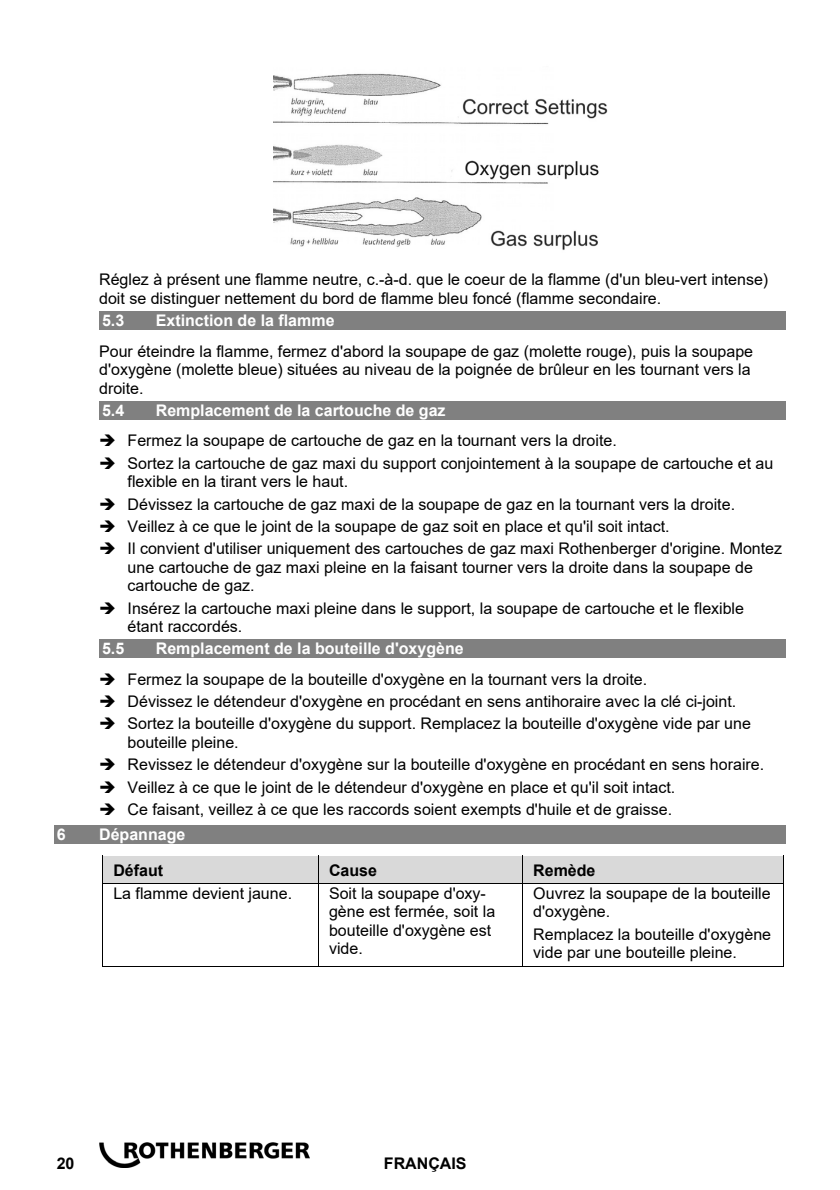
<style>
.page{position:relative;width:840px;height:1190px;background:#fff}
.page>*{position:absolute;margin:0;border:0;box-sizing:border-box;transform-origin:0 0}
.t1{font:16px/18.4px "Arial";color:#000}
.t2{font:700 16px "Arial";color:#fff}
.t3{font:700 16px "Arial";color:#000}
</style>
<div class="page">
<img style="left:99px;top:1142px;width:210px;height:26px">
<div style="left:99px;top:311px;width:686px;height:19px;background:#808080"></div>
<div style="left:99px;top:401px;width:686px;height:18px;background:#808080"></div>
<div style="left:99px;top:639px;width:686px;height:19px;background:#808080"></div>
<div style="left:54px;top:825px;width:731px;height:19px;background:#808080"></div>
<div style="left:103px;top:857px;width:215px;height:26px;background:#d9d9d9"></div>
<div style="left:319px;top:857px;width:203px;height:26px;background:#d9d9d9"></div>
<div style="left:523px;top:857px;width:260px;height:26px;background:#d9d9d9"></div>
<hr style="left:102px;top:856px;width:216px;height:1px;background:#000">
<hr style="left:319px;top:856px;width:203px;height:1px;background:#000">
<hr style="left:523px;top:856px;width:260px;height:1px;background:#000">
<svg style="left:102px;top:857px;width:1px;height:27px"></svg>
<hr style="left:103px;top:883px;width:215px;height:1px;background:#000">
<svg style="left:318px;top:856px;width:1px;height:28px"></svg>
<hr style="left:319px;top:883px;width:203px;height:1px;background:#000">
<svg style="left:522px;top:856px;width:1px;height:28px"></svg>
<hr style="left:523px;top:883px;width:260px;height:1px;background:#000">
<svg style="left:783px;top:856px;width:1px;height:28px"></svg>
<hr style="left:102px;top:884px;width:1px;height:83px;background:#000">
<hr style="left:102px;top:966px;width:216px;height:1px;background:#000">
<hr style="left:318px;top:884px;width:1px;height:83px;background:#000">
<hr style="left:319px;top:966px;width:203px;height:1px;background:#000">
<hr style="left:522px;top:884px;width:1px;height:83px;background:#000">
<hr style="left:523px;top:966px;width:260px;height:1px;background:#000">
<hr style="left:783px;top:884px;width:1px;height:83px;background:#000">
<img style="left:273px;top:73px;width:335px;height:177px">
<p class="t1" style="left:99px;top:271px;width:671px">Réglez à présent une flamme neutre, c.-à-d. que le coeur de la flamme (d'un bleu-vert intense) doit se distinguer nettement du bord de flamme bleu foncé (flamme secondaire.</p>
<p class="t2" style="left:102px;top:312px;width:24px">5.3</p>
<p class="t2" style="left:156px;top:312px;width:180px">Extinction de la flamme</p>
<p class="t1" style="left:99px;top:342px;width:656px">Pour éteindre la flamme, fermez d'abord la soupape de gaz (molette rouge), puis la soupape d'oxygène (molette bleue) situées au niveau de la poignée de brûleur en les tournant vers la droite.</p>
<p class="t2" style="left:102px;top:401px;width:24px">5.4</p>
<p class="t2" style="left:156px;top:401px;width:291px">Remplacement de la cartouche de gaz</p>
<p class="t1" style="left:99px;top:432px;width:519px">➔ Fermez la soupape de cartouche de gaz en la tournant vers la droite.</p>
<p class="t1" style="left:128px;top:454px;width:647px;text-indent:-28px">➔ Sortez la cartouche de gaz maxi du support conjointement à la soupape de cartouche et au flexible en la tirant vers le haut.</p>
<p class="t1" style="left:99px;top:495px;width:637px">➔ Dévissez la cartouche de gaz maxi de la soupape de gaz en la tournant vers la droite.</p>
<p class="t1" style="left:99px;top:517px;width:572px">➔ Veillez à ce que le joint de la soupape de gaz soit en place et qu'il soit intact.</p>
<p class="t1" style="left:128px;top:540px;width:656px;text-indent:-28px">➔ Il convient d'utiliser uniquement des cartouches de gaz maxi Rothenberger d'origine. Montez une cartouche de gaz maxi pleine en la faisant tourner vers la droite dans la soupape de cartouche de gaz.</p>
<p class="t1" style="left:128px;top:599px;width:618px;text-indent:-28px">➔ Insérez la cartouche maxi pleine dans le support, la soupape de cartouche et le flexible étant raccordés.</p>
<p class="t2" style="left:102px;top:640px;width:24px">5.5</p>
<p class="t2" style="left:156px;top:640px;width:309px">Remplacement de la bouteille d'oxygène</p>
<p class="t1" style="left:99px;top:670px;width:550px">➔ Fermez la soupape de la bouteille d'oxygène en la tournant vers la droite.</p>
<p class="t1" style="left:99px;top:692px;width:639px">➔ Dévissez le détendeur d'oxygène en procédant en sens antihoraire avec la clé ci-joint.</p>
<p class="t1" style="left:128px;top:715px;width:625px;text-indent:-28px">➔ Sortez la bouteille d'oxygène du support. Remplacez la bouteille d'oxygène vide par une bouteille pleine.</p>
<p class="t1" style="left:99px;top:756px;width:667px">➔ Revissez le détendeur d'oxygène sur la bouteille d'oxygène en procédant en sens horaire.</p>
<p class="t1" style="left:99px;top:778px;width:578px">➔ Veillez à ce que le joint de le détendeur d'oxygène en place et qu'il soit intact.</p>
<p class="t1" style="left:99px;top:800px;width:575px">➔ Ce faisant, veillez à ce que les raccords soient exempts d'huile et de graisse.</p>
<p class="t2" style="left:57px;top:826px;width:10px">6</p>
<p class="t2" style="left:99px;top:826px;width:88px">Dépannage</p>
<p class="t3" style="left:113px;top:861px;width:51px">Défaut</p>
<p class="t3" style="left:329px;top:861px;width:49px">Cause</p>
<p class="t3" style="left:533px;top:861px;width:64px">Remède</p>
<p class="t1" style="left:113px;top:884px;width:180px">La flamme devient jaune.</p>
<p class="t1" style="left:329px;top:884px;width:168px">Soit la soupape d'oxy&shy;gène est fermée, soit la bouteille d'oxygène est vide.</p>
<p class="t1" style="left:533px;top:884px;width:239px">Ouvrez la soupape de la bouteille d'oxygène.</p>
<p class="t1" style="left:533px;top:925px;width:239px">Remplacez la bouteille d'oxygène vide par une bouteille pleine.</p>
<p class="t3" style="left:57px;top:1155px;width:19px">20</p>
<p class="t3" style="left:384px;top:1155px;width:84px">FRANÇAIS</p>
</div>
